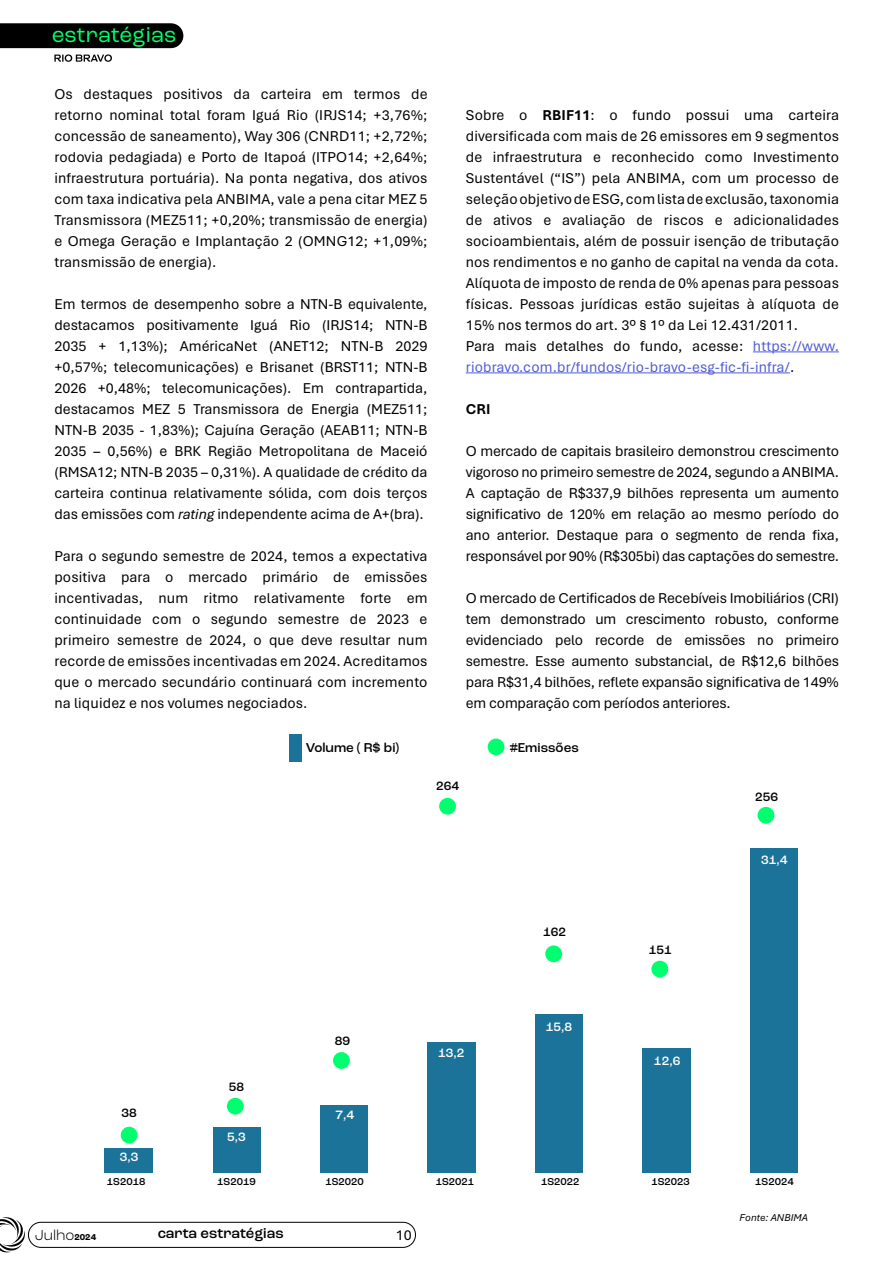
<style>
.page{position:relative;width:893px;height:1263px;background:#fff}
.page>*{position:absolute;margin:0;border:0;box-sizing:border-box;transform-origin:0 0}
.t1{font:22.5px "Roc Grotesk";color:#00ff6d}
.t2{font:15px/21px "Aptos";color:#000;text-align:justify}
.t3{font:15px/21px "Aptos";letter-spacing:.01em;color:#4f5cd6}
.t4{font:500 15px "Roc Grotesk";color:#000}
.t5{font:300 15px "Roc Grotesk";color:#000}
.t6{font:700 15px "Aptos";color:#000}
.t7{font:500 13.5px "Roc Grotesk";color:#000}
.t8{font:500 12.75px "Roc Grotesk";color:#fff}
.t9{font:500 12.75px "Roc Grotesk";color:#000}
.t10{font:500 10.5px "Roc Grotesk";color:#000}
.t11{font:italic 10.5px "Aptos";color:#000}
.s1{font-style:italic}
.s2{font-weight:700}
.s3{color:#000}
.s4{font-weight:700;font-size:9px}
</style>
<div class="page">
<div style="left:0;top:23px;width:183px;height:25px;background:#000"></div>
<svg style="left:54px;top:54px;width:58px;height:8px"></svg>
<div style="left:28px;top:1222px;width:388px;height:26px;border:1px solid #000;border-radius:13px"></div>
<svg style="left:0;top:1217px;width:25px;height:36px"></svg>
<hr style="left:753px;top:352px;width:86px;height:1px;background:#4f5cd6">
<hr style="left:466px;top:373px;width:324px;height:1px;background:#4f5cd6">
<div style="left:104px;top:1148px;width:49px;height:24px;background:#1c7399"></div>
<div style="left:213px;top:1127px;width:47px;height:45px;background:#1c7399"></div>
<div style="left:320px;top:1104px;width:47px;height:68px;background:#1c7399"></div>
<div style="left:427px;top:1042px;width:49px;height:130px;background:#1c7399"></div>
<div style="left:535px;top:1014px;width:48px;height:158px;background:#1c7399"></div>
<div style="left:642px;top:1048px;width:49px;height:124px;background:#1c7399"></div>
<div style="left:751px;top:848px;width:47px;height:324px;background:#1c7399"></div>
<div style="left:121px;top:1127px;width:17px;height:16px;background:#00ff6e;border-radius:50%"></div>
<div style="left:227px;top:1098px;width:17px;height:16px;background:#00ff6e;border-radius:50%"></div>
<div style="left:333px;top:1052px;width:17px;height:17px;background:#00ff6e;border-radius:50%"></div>
<div style="left:439px;top:798px;width:17px;height:17px;background:#00ff6e;border-radius:50%"></div>
<div style="left:488px;top:738px;width:16px;height:17px;background:#00ff6e;border-radius:50%"></div>
<div style="left:545px;top:945px;width:17px;height:17px;background:#00ff6e;border-radius:50%"></div>
<div style="left:651px;top:961px;width:17px;height:16px;background:#00ff6e;border-radius:50%"></div>
<div style="left:757px;top:807px;width:17px;height:17px;background:#00ff6e;border-radius:50%"></div>
<div style="left:289px;top:734px;width:12px;height:27px;background:#1c7399"></div>
<h1 class="t1" style="left:52px;top:21px;width:126px">estratégias</h1>
<p class="t2" style="left:54px;top:83px;width:375px">Os destaques positivos da carteira em termos de retorno nominal total foram Iguá Rio (IRJS14; +3,76%; concessão de saneamento), Way 306 (CNRD11; +2,72%; rodovia pedagiada) e Porto de Itapoá (ITPO14; +2,64%; infraestrutura portuária). Na ponta negativa, dos ativos com taxa indicativa pela ANBIMA, vale a pena citar MEZ 5<br>Transmissora (MEZ511; +0,20%; transmissão de energia) e Omega Geração e Implantação 2 (OMNG12; +1,09%; transmissão de energia).</p>
<p class="t2" style="left:54px;top:293px;width:375px">Em termos de desempenho sobre a NTN-B equivalente, destacamos positivamente Iguá Rio (IRJS14; NTN-B 2035 + 1,13%); AméricaNet (ANET12; NTN-B 2029 +0,57%; telecomunicações) e Brisanet (BRST11; NTN-B 2026 +0,48%; telecomunicações). Em contrapartida, destacamos MEZ 5 Transmissora de Energia (MEZ511; NTN-B 2035 - 1,83%); Cajuína Geração (AEAB11; NTN-B 2035 – 0,56%) e BRK Região Metropolitana de Maceió (RMSA12; NTN-B 2035 – 0,31%). A qualidade de crédito da carteira continua relativamente sólida, com dois terços das emissões com <span class="s1">rating</span> independente acima de A+(bra).</p>
<p class="t2" style="left:54px;top:545px;width:375px">Para o segundo semestre de 2024, temos a expectativa positiva para o mercado primário de emissões incentivadas, num ritmo relativamente forte em continuidade com o segundo semestre de 2023 e primeiro semestre de 2024, o que deve resultar num recorde de emissões incentivadas em 2024. Acreditamos que o mercado secundário continuará com incremento na liquidez e nos volumes negociados.</p>
<p class="t2" style="left:466px;top:104px;width:375px">Sobre o <span class="s2">RBIF11</span>: o fundo possui uma carteira diversificada com mais de 26 emissores em 9 segmentos de infraestrutura e reconhecido como Investimento Sustentável (“IS”) pela ANBIMA, com um processo de seleção objetivo de ESG, com lista de exclusão, taxonomia de ativos e avaliação de riscos e adicionalidades socioambientais, além de possuir isenção de tributação nos rendimentos e no ganho de capital na venda da cota.<br>Alíquota de imposto de renda de 0% apenas para pessoas físicas. Pessoas jurídicas estão sujeitas à alíquota de 15% nos termos do art. 3º § 1º da Lei 12.431/2011.</p>
<p class="t3" style="left:466px;top:335px;width:375px"><span class="s3">Para mais detalhes do fundo, acesse:</span> https://www. riobravo.com.br/fundos/rio-bravo-esg-fic-fi-infra/<span class="s3">.</span></p>
<p class="t6" style="left:466px;top:399px;width:26px">CRI</p>
<p class="t2" style="left:466px;top:440px;width:375px">O mercado de capitais brasileiro demonstrou crescimento vigoroso no primeiro semestre de 2024, segundo a ANBIMA.<br>A captação de R$337,9 bilhões representa um aumento significativo de 120% em relação ao mesmo período do ano anterior. Destaque para o segmento de renda fixa, responsável por 90% (R$305bi) das captações do semestre.</p>
<p class="t2" style="left:466px;top:587px;width:375px">O mercado de Certificados de Recebíveis Imobiliários (CRI) tem demonstrado um crescimento robusto, conforme evidenciado pelo recorde de emissões no primeiro semestre. Esse aumento substancial, de R$12,6 bilhões para R$31,4 bilhões, reflete expansão significativa de 149% em comparação com períodos anteriores.</p>
<p class="t7" style="left:306px;top:739px;width:95px">Volume ( R$ bi)</p>
<p class="t7" style="left:510px;top:739px;width:71px">#Emissões</p>
<p class="t9" style="left:121px;top:1105px;width:17px">38</p>
<p class="t8" style="left:120px;top:1149px;width:20px">3,3</p>
<p class="t9" style="left:229px;top:1079px;width:17px">58</p>
<p class="t8" style="left:227px;top:1129px;width:20px">5,3</p>
<p class="t9" style="left:335px;top:1033px;width:17px">89</p>
<p class="t8" style="left:336px;top:1107px;width:20px">7,4</p>
<p class="t9" style="left:436px;top:778px;width:25px">264</p>
<p class="t8" style="left:438px;top:1045px;width:28px">13,2</p>
<p class="t9" style="left:543px;top:924px;width:25px">162</p>
<p class="t8" style="left:546px;top:1019px;width:28px">15,8</p>
<p class="t9" style="left:649px;top:941px;width:25px">151</p>
<p class="t8" style="left:654px;top:1053px;width:28px">12,6</p>
<p class="t9" style="left:755px;top:788px;width:25px">256</p>
<p class="t8" style="left:761px;top:852px;width:28px">31,4</p>
<p class="t10" style="left:107px;top:1175px;width:40px">1S2018</p>
<p class="t10" style="left:217px;top:1175px;width:40px">1S2019</p>
<p class="t10" style="left:325px;top:1175px;width:40px">1S2020</p>
<p class="t10" style="left:436px;top:1175px;width:40px">1S2021</p>
<p class="t10" style="left:541px;top:1175px;width:40px">1S2022</p>
<p class="t10" style="left:651px;top:1175px;width:40px">1S2023</p>
<p class="t10" style="left:755px;top:1175px;width:40px">1S2024</p>
<p class="t5" style="left:35px;top:1226px;width:63px">Julho<span class="s4">2024</span></p>
<p class="t4" style="left:158px;top:1224px;width:127px">carta estratégias</p>
<p class="t2" style="left:396px;top:1224px;width:18px">10</p>
<p class="t11" style="left:740px;top:1210px;width:70px">Fonte: ANBIMA</p>
</div>
